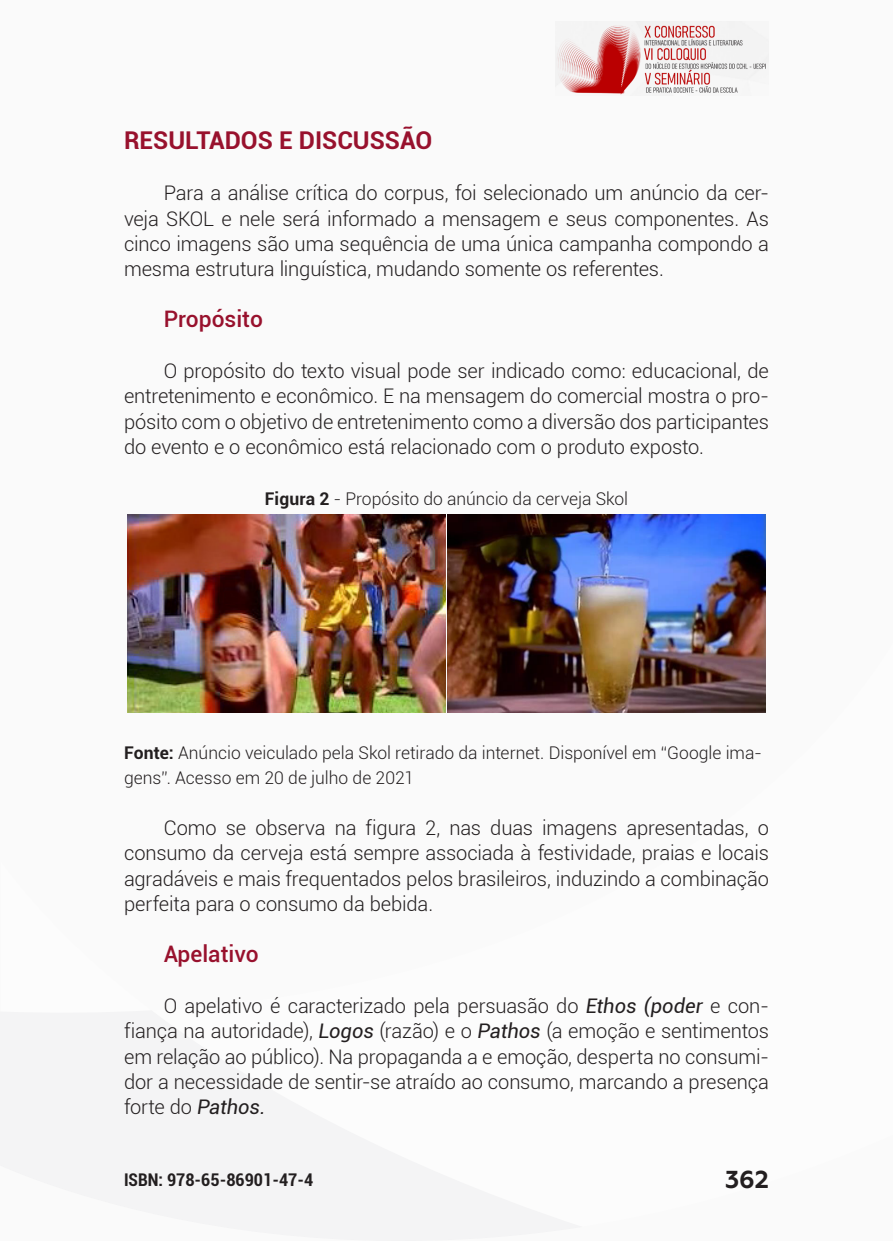
<style>
.page{position:relative;width:893px;height:1241px;background:#fff}
.page>*{position:absolute;margin:0;border:0;box-sizing:border-box;transform-origin:0 0}
._5_INTRODUCAO{font:700 24.5px "Roboto";color:#98112d}
.t1{font:700 24.5px "Geometria";color:#231f20}
._10_SUBTÍTULO_2{font:500 22.75px "Roboto";color:#98112d}
._7_CORPO{font:300 20.12px/25.4px "Roboto";letter-spacing:-.01em;color:#231f20;text-align:justify}
._13_FONTES{font:300 17.5px/25.4px "Roboto";color:#231f20}
._12_LEGENDAS{font:300 17.5px "Roboto";color:#231f20}
.t2{font:700 condensed 17.5px "Roboto";color:#231f20}
.s1{font-weight:700}
.s2{font-weight:400;font-style:italic}
</style>
<div class="page">
<div style="left:0;top:0;width:893px;height:1240px;background:#fafafa"></div>
<img style="left:556px;top:21px;width:210px;height:74px">
<img style="left:128px;top:514px;width:317px;height:198px">
<img style="left:448px;top:514px;width:317px;height:198px">
<p class="_5_INTRODUCAO" style="left:124px;top:123px;width:310px">RESULTADOS E DISCUSSÃO</p>
<p class="_7_CORPO" style="left:124px;top:180px;width:646px;text-indent:40px">Para a análise crítica do corpus, foi selecionado um anúncio da cer&shy;veja SKOL e nele será informado a mensagem e seus componentes. As cinco imagens são uma sequência de uma única campanha compondo a mesma estrutura linguística, mudando somente os referentes.</p>
<p class="_10_SUBTÍTULO_2" style="left:164px;top:303px;width:101px">Propósito</p>
<p class="_7_CORPO" style="left:124px;top:357px;width:646px;text-indent:40px">O propósito do texto visual pode ser indicado como: educacional, de entretenimento e econômico. E na mensagem do comercial mostra o pro&shy;pósito com o objetivo de entretenimento como a diversão dos participantes do evento e o econômico está relacionado com o produto exposto.</p>
<p class="_12_LEGENDAS" style="left:265px;top:486px;width:365px"><span class="s1">Figura 2</span> - Propósito do anúncio da cerveja Skol</p>
<p class="_13_FONTES" style="left:124px;top:739px;width:639px"><span class="s1">Fonte:</span> Anúncio veiculado pela Skol retirado da internet. Disponível em “Google ima&shy;gens”. Acesso em 20 de julho de 2021</p>
<p class="_7_CORPO" style="left:124px;top:814px;width:646px;text-indent:40px">Como se observa na figura 2, nas duas imagens apresentadas, o consumo da cerveja está sempre associada à festividade, praias e locais agradáveis e mais frequentados pelos brasileiros, induzindo a combinação perfeita para o consumo da bebida.</p>
<p class="_10_SUBTÍTULO_2" style="left:164px;top:937px;width:96px">Apelativo</p>
<p class="_7_CORPO" style="left:124px;top:992px;width:646px;text-indent:40px">O apelativo é caracterizado pela persuasão do <span class="s2">Ethos (poder</span> e con&shy;fiança na autoridade), <span class="s2">Logos</span> (razão) e o <span class="s2">Pathos</span> (a emoção e sentimentos em relação ao público). Na propaganda a e emoção, desperta no consumi&shy;dor a necessidade de sentir-se atraído ao consumo, marcando a presença forte do <span class="s2">Pathos.</span></p>
<p class="t2" style="left:124px;top:1166px;width:191px">ISBN: 978-65-86901-47-4</p>
<p class="t1" style="left:725px;top:1165px;width:45px">362</p>
</div>
